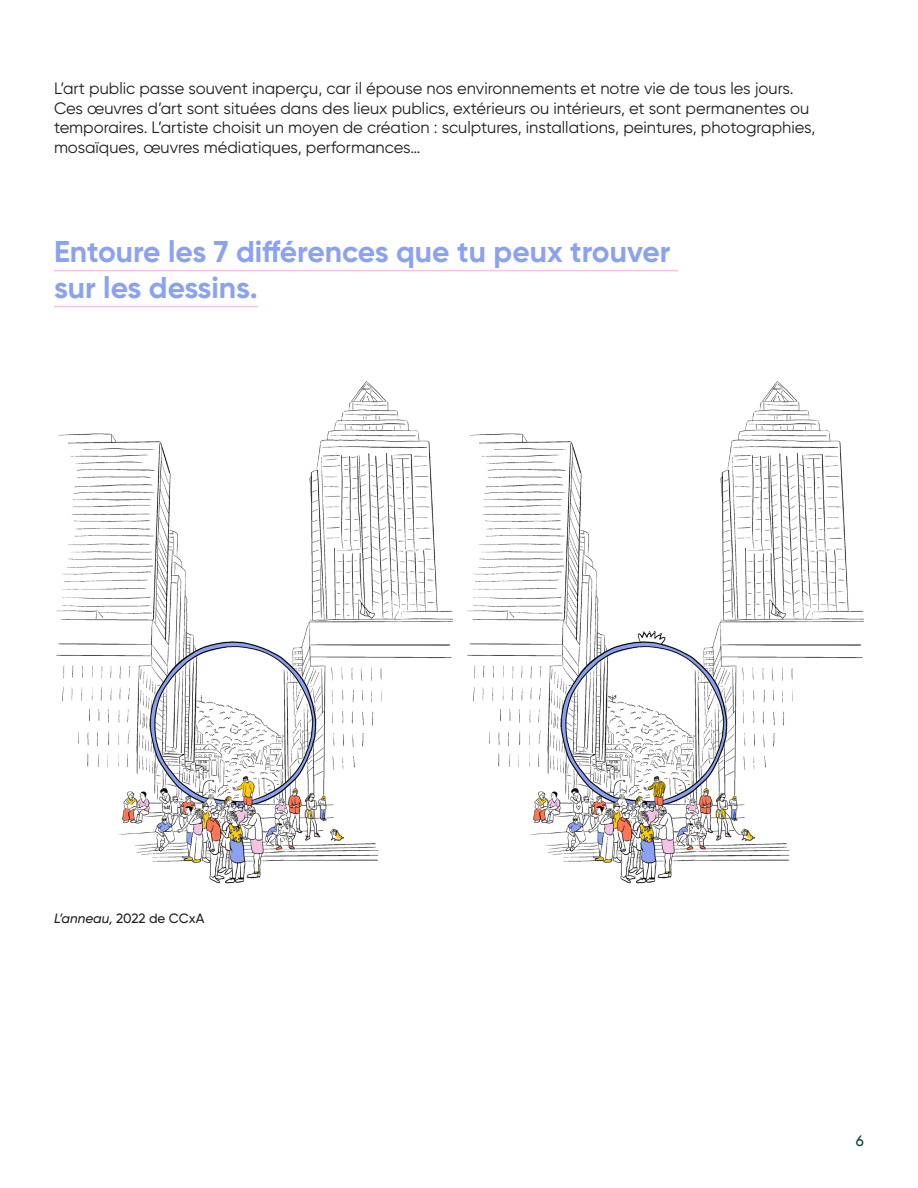
<style>
.page{position:relative;width:918px;height:1188px;background:#fff}
.page>*{position:absolute;margin:0;border:0;box-sizing:border-box;transform-origin:0 0}
.Sous-titre_activites{font:700 30px/36px "Gilroy";color:#8ba2f3}
.texte{font:16.5px/19.5px "Gilroy";color:#231f20}
.t1{font:500 15px "Gilroy";color:#074337}
.Légende{font:500 13.5px "Gilroy";color:#231f20}
.s1{font-style:italic}
</style>
<div class="page">
<hr style="left:54px;top:270px;width:624px;height:1px;background:#f2c3e5">
<hr style="left:54px;top:306px;width:204px;height:1px;background:#f2c3e5">
<img style="left:56px;top:381px;width:397px;height:503px">
<img style="left:467px;top:381px;width:397px;height:503px">
<p class="texte" style="left:54px;top:79px;width:763px">L’art public passe souvent inaperçu, car il épouse nos environnements et notre vie de tous les jours.<br>Ces œuvres d’art sont situées dans des lieux publics, extérieurs ou intérieurs, et sont permanentes ou temporaires. L’artiste choisit un moyen de création : sculptures, installations, peintures, photographies, mosaïques, œuvres médiatiques, performances…</p>
<p class="Sous-titre_activites" style="left:54px;top:233px;width:618px">Entoure les 7 différences que tu peux trouver sur les dessins.</p>
<p class="Légende" style="left:54px;top:910px;width:152px"><span class="s1">L’anneau,</span> 2022 de CCxA</p>
<p class="t1" style="left:856px;top:1132px;width:10px">6</p>
</div>
